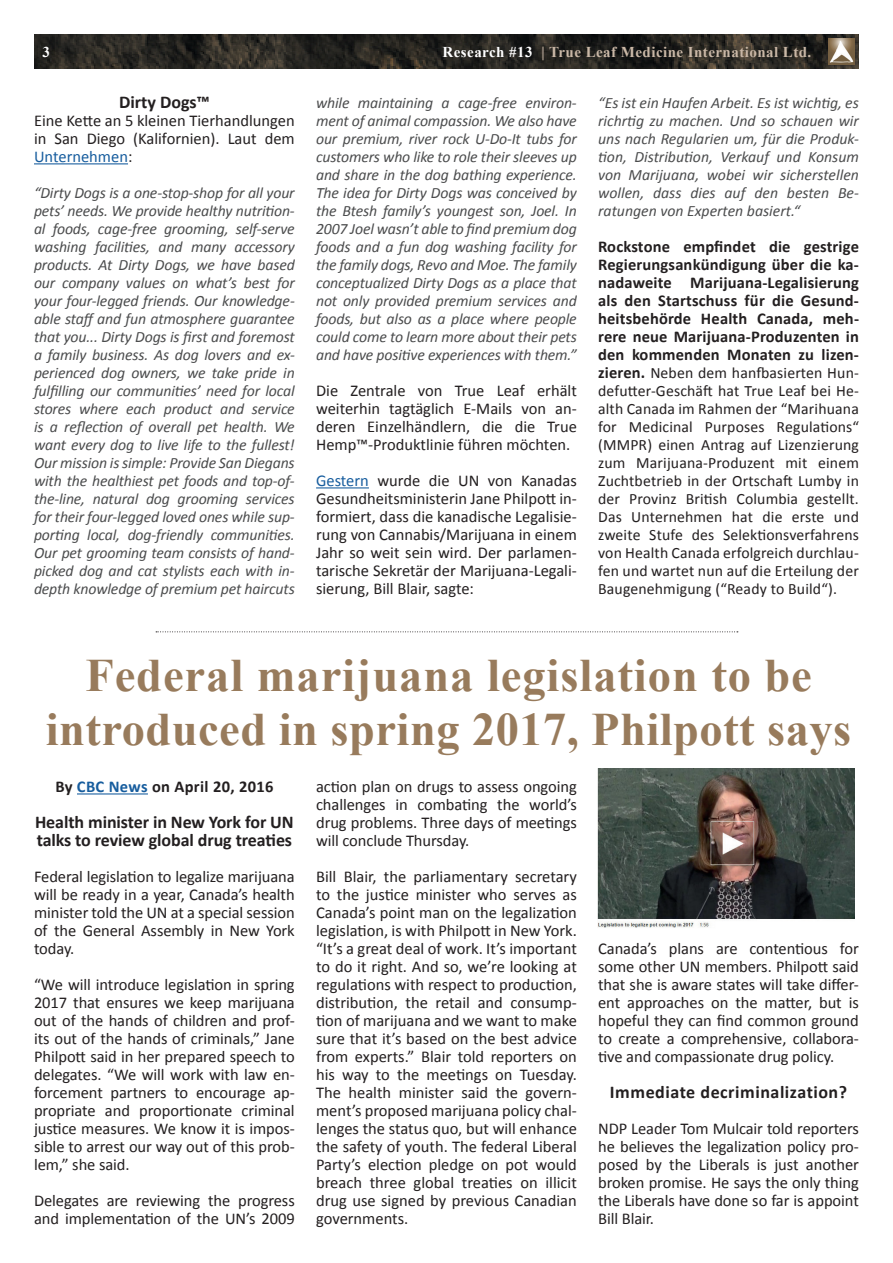
<style>
.page{position:relative;width:893px;height:1263px;background:#fff}
.page>*{position:absolute;margin:0;border:0;box-sizing:border-box;transform-origin:0 0}
.t1{font:700 46.5px/54px "Times New Roman";letter-spacing:.01em;color:#987b5c;text-align:center}
.t2{font:700 18px/18px "Calibri";letter-spacing:-.005em;color:#231f20}
.t3{font:700 18px "Calibri";letter-spacing:.03em;color:#231f20}
.t4{font:16.5px/18px "Calibri";letter-spacing:-.005em;color:#231f20;text-align:justify}
.t5{font:700 16.5px/18px "Calibri";letter-spacing:.01em;color:#231f20;text-align:justify}
.t6{font:italic 15.75px/18px "Calibri";letter-spacing:-.01em;color:#4b4c4d;text-align:justify}
.t7{font:15.75px/18px "Calibri";letter-spacing:.01em;color:#231f20;text-align:justify}
.t8{font:700 15px "Times New Roman";letter-spacing:.03em;color:#cab8a7}
.t9{font:700 15px "Times New Roman";color:#fff}
.s1{color:#fff}
.s2{color:#175d9e}
.s3{font-weight:700;font-size:16.5px}
</style>
<div class="page">
<img style="left:34px;top:34px;width:825px;height:35px">
<div style="left:827px;top:37px;width:29px;height:31px;background:#231f20;opacity:.65"></div>
<img style="left:828px;top:38px;width:26px;height:27px">
<hr style="left:34px;top:163px;width:94px;height:1px;background:#175d9e">
<hr style="left:316px;top:487px;width:53px;height:1px;background:#175d9e">
<svg style="left:156px;top:631px;width:582px;height:1px"></svg>
<img style="left:597px;top:768px;width:258px;height:160px">
<hr style="left:77px;top:793px;width:71px;height:1px;background:#175d9e">
<p class="t9" style="left:43px;top:41px;width:9px">3</p>
<p class="t8" style="left:443px;top:41px;width:370px"><span class="s1">Research #13</span> | True Leaf Medicine International Ltd.</p>
<p class="t2" style="left:119px;top:93px;width:92px">Dirty Dogs™</p>
<p class="t4" style="left:34px;top:112px;width:262px">Eine Kette an 5 kleinen Tierhandlungen in San Diego (Kalifornien). Laut dem <span class="s2">Unternehmen</span>:</p>
<p class="t6" style="left:34px;top:183px;width:262px">“Dirty Dogs is a one-stop-shop for all your pets’ needs. We provide healthy nutrition&shy;al foods, cage-free grooming, self-serve washing facilities, and many accessory products. At Dirty Dogs, we have based our company values on what’s best for your four-legged friends. Our knowledge&shy;able staff and fun atmosphere guarantee that you... Dirty Dogs is first and foremost a family business. As dog lovers and ex&shy;perienced dog owners, we take pride in fulfilling our communities’ need for local stores where each product and service is a reflection of overall pet health. We want every dog to live life to the fullest!<br>Our mission is simple: Provide San Diegans with the healthiest pet foods and top-of&shy;the-line, natural dog grooming services for their four-legged loved ones while sup&shy;porting local, dog-friendly communities.<br>Our pet grooming team consists of hand&shy;picked dog and cat stylists each with in&shy;depth knowledge of premium pet haircuts</p>
<p class="t6" style="left:598px;top:93px;width:262px">“Es ist ein Haufen Arbeit. Es ist wichtig, es richrtig zu machen. Und so schauen wir uns nach Regularien um, für die Produk&shy;tion, Distribution, Verkauf und Konsum von Marijuana, wobei wir sicherstellen wollen, dass dies auf den besten Be&shy;ratungen von Experten basiert.“</p>
<p class="t5" style="left:598px;top:238px;width:262px">Rockstone empfindet die gestrige Regierungsankündigung über die ka&shy;nadaweite Marijuana-Legalisierung als den Startschuss für die Gesund&shy;heitsbehörde Health Canada, meh&shy;rere neue Marijuana-Produzenten in den kommenden Monaten zu lizen-</p>
<p class="t7" style="left:598px;top:364px;width:262px"><span class="s3">zieren.</span> Neben dem hanfbasierten Hun&shy;defutter-Geschäft hat True Leaf bei He&shy;alth Canada im Rahmen der “Marihuana for Medicinal Purposes Regulations“ (MMPR) einen Antrag auf Lizenzierung zum Marijuana-Produzent mit einem Zuchtbetrieb in der Ortschaft Lumby in der Provinz British Columbia gestellt.<br>Das Unternehmen hat die erste und zweite Stufe des Selektionsverfahrens von Health Canada erfolgreich durchlau&shy;fen und wartet nun auf die Erteilung der Baugenehmigung (“Ready to Build“).</p>
<p class="t6" style="left:316px;top:93px;width:262px">while maintaining a cage-free environ&shy;ment of animal compassion. We also have our premium, river rock U-Do-It tubs for customers who like to role their sleeves up and share in the dog bathing experience.<br>The idea for Dirty Dogs was conceived by the Btesh family’s youngest son, Joel. In 2007 Joel wasn’t able to find premium dog foods and a fun dog washing facility for the family dogs, Revo and Moe. The family conceptualized Dirty Dogs as a place that not only provided premium services and foods, but also as a place where people could come to learn more about their pets and have positive experiences with them.”</p>
<p class="t4" style="left:316px;top:382px;width:262px">Die Zentrale von True Leaf erhält weiterhin tagtäglich E-Mails von an&shy;deren Einzelhändlern, die die True Hemp™-Produktlinie führen möchten.</p>
<p class="t4" style="left:316px;top:472px;width:262px"><span class="s2">Gestern</span> wurde die UN von Kanadas Gesundheitsministerin Jane Philpott in&shy;formiert, dass die kanadische Legalisie&shy;rung von Cannabis/Marijuana in einem Jahr so weit sein wird. Der parlamen&shy;tarische Sekretär der Marijuana-Legali&shy;sierung, Bill Blair, sagte:</p>
<h1 class="t1" style="left:46px;top:648px;width:807px">Federal marijuana legislation to be introduced in spring 2017, Philpott says</h1>
<p class="t5" style="left:55px;top:778px;width:220px">By <span class="s2">CBC News</span> on April 20, 2016</p>
<p class="t2" style="left:35px;top:813px;width:260px">Health minister in New York for UN talks to review global drug treaties</p>
<p class="t4" style="left:34px;top:868px;width:262px">Federal legislation to legalize marijuana will be ready in a year, Canada’s health minister told the UN at a special session of the General Assembly in New York today.</p>
<p class="t4" style="left:34px;top:976px;width:262px">“We will introduce legislation in spring 2017 that ensures we keep marijuana out of the hands of children and prof&shy;its out of the hands of criminals,” Jane Philpott said in her prepared speech to delegates. “We will work with law en&shy;forcement partners to encourage ap&shy;propriate and proportionate criminal justice measures. We know it is impos&shy;sible to arrest our way out of this prob&shy;lem,” she said.</p>
<p class="t4" style="left:34px;top:1192px;width:262px">Delegates are reviewing the progress and implementation of the UN’s 2009</p>
<p class="t4" style="left:316px;top:778px;width:262px">action plan on drugs to assess ongoing challenges in combating the world’s drug problems. Three days of meetings will conclude Thursday.</p>
<p class="t4" style="left:316px;top:868px;width:262px">Bill Blair, the parliamentary secretary to the justice minister who serves as Canada’s point man on the legalization legislation, is with Philpott in New York. “It’s a great deal of work. It’s important to do it right. And so, we’re looking at regulations with respect to production, distribution, the retail and consump&shy;tion of marijuana and we want to make sure that it’s based on the best advice from experts.” Blair told reporters on his way to the meetings on Tuesday.<br>The health minister said the govern&shy;ment’s proposed marijuana policy chal&shy;lenges the status quo, but will enhance the safety of youth. The federal Liberal Party’s election pledge on pot would breach three global treaties on illicit drug use signed by previous Canadian governments.</p>
<p class="t4" style="left:598px;top:940px;width:262px">Canada’s plans are contentious for some other UN members. Philpott said that she is aware states will take differ&shy;ent approaches on the matter, but is hopeful they can find common ground to create a comprehensive, collabora&shy;tive and compassionate drug policy.</p>
<p class="t3" style="left:610px;top:1081px;width:239px">Immediate decriminalization?</p>
<p class="t4" style="left:598px;top:1120px;width:262px">NDP Leader Tom Mulcair told reporters he believes the legalization policy pro&shy;posed by the Liberals is just another broken promise. He says the only thing the Liberals have done so far is appoint Bill Blair.</p>
</div>
